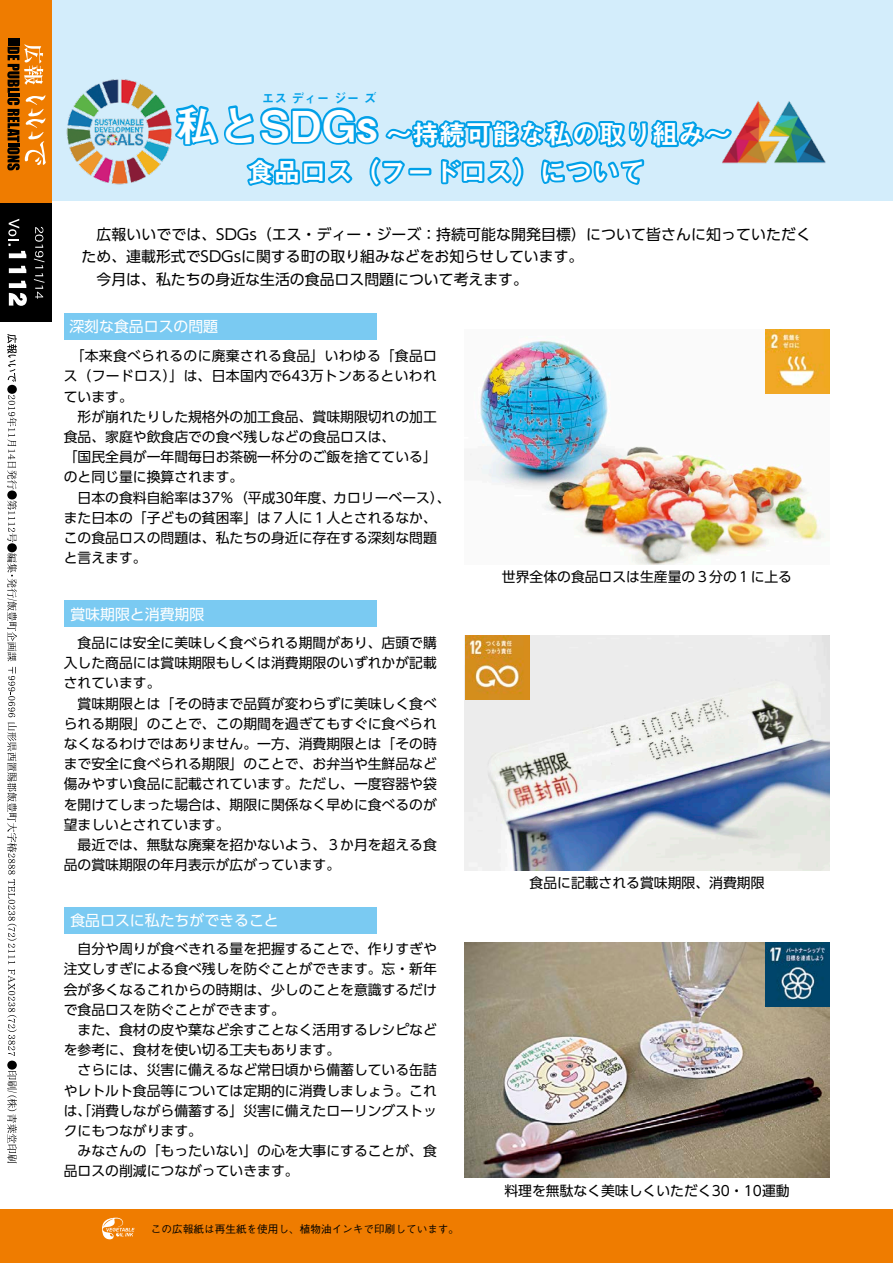
<style>
.page{position:relative;width:893px;height:1263px;background:#fff}
.page>*{position:absolute;margin:0;border:0;box-sizing:border-box;transform-origin:0 0}
.t1{font:42.45px "Midashi Go Pro MB31";color:#fff}
.t2{font:26.55px "Midashi Go Pro MB31";color:#fff}
.t3{font:14.85px/22.4px "UD Shin Go Pro";color:#000}
.t4{font:14.85px "UD Shin Go Pro";color:#fff}
.t5{font:13.8px/20.2px "UD Shin Go Pro";color:#000}
.t6{font:12.75px "Midashi Go Pro MB31";color:#00a0e8}
.t7{font:500 10.65px "Gothic BBB Pro";color:#000}
</style>
<div class="page">
<div style="left:0;top:0;width:893px;height:200px;background:#d3edfb"></div>
<img style="left:66px;top:79px;width:104px;height:106px">
<img style="left:735px;top:100px;width:91px;height:64px">
<div style="left:0;top:1209px;width:893px;height:54px;background:#ef7c00"></div>
<svg style="left:102px;top:1218px;width:33px;height:21px"></svg>
<div style="left:0;top:0;width:51px;height:203px;background:#ef7c00"></div>
<div style="left:0;top:203px;width:51px;height:119px;background:#000"></div>
<svg style="left:8px;top:219px;width:18px;height:39px"></svg>
<svg style="left:9px;top:266px;width:17px;height:7px"></svg>
<svg style="left:9px;top:281px;width:18px;height:25px"></svg>
<svg style="left:7px;top:334px;width:10px;height:327px"></svg>
<svg style="left:8px;top:667px;width:8px;height:50px"></svg>
<svg style="left:7px;top:723px;width:10px;height:440px"></svg>
<svg style="left:34px;top:227px;width:11px;height:72px"></svg>
<svg style="left:7px;top:38px;width:39px;height:132px"></svg>
<svg style="left:170px;top:104px;width:565px;height:97px"></svg>
<div style="left:64px;top:314px;width:312px;height:26px;background:#7acaf2"></div>
<div style="left:64px;top:601px;width:312px;height:26px;background:#7acaf2"></div>
<div style="left:64px;top:907px;width:312px;height:26px;background:#7acaf2"></div>
<img style="left:465px;top:943px;width:364px;height:235px">
<img style="left:465px;top:636px;width:364px;height:234px">
<img style="left:470px;top:341px;width:359px;height:224px">
<img style="left:765px;top:330px;width:64px;height:63px">
<img style="left:465px;top:636px;width:64px;height:63px">
<img style="left:765px;top:943px;width:64px;height:64px">
<p class="t6" style="left:262px;top:88px;width:116px">エスディージーズ</p>
<h1 class="t1" style="left:175px;top:92px;width:204px">私とSDGs</h1>
<h2 class="t2" style="left:386px;top:113px;width:347px">～持続可能な私の取り組み~</h2>
<h2 class="t2" style="left:247px;top:150px;width:400px">食品ロス（フードロス）について</h2>
<p class="t3" style="left:82px;top:223px;width:731px">　広報いいででは、SDGs（エス・ディー・ジーズ：持続可能な開発目標）について皆さんに知っていただくため、連載形式でSDGsに関する町の取り組みなどをお知らせしています。<br>　今月は、私たちの身近な生活の食品ロス問題について考えます。</p>
<p class="t4" style="left:69px;top:314px;width:150px">深刻な食品ロスの問題</p>
<p class="t5" style="left:64px;top:345px;width:388px">　「本来食べられるのに廃棄される食品」いわゆる「食品ロス（フードロス）」は、日本国内で643万トンあるといわれています。<br>　形が崩れたりした規格外の加工食品、賞味期限切れの加工食品、家庭や飲食店での食べ残しなどの食品ロスは、<br>「国民全員が一年間毎日お茶碗一杯分のご飯を捨てている「のと同じ量に換算されます。<br>　日本の食料自給率は37％（平成30年度、カロリーベース、(また日本の「子どもの貧困率」は７人に１人とされるなか、この食品ロスの問題は、私たちの身近に存在する深刻な問題と言えます。</p>
<p class="t4" style="left:70px;top:602px;width:135px">賞味期限と消費期限</p>
<p class="t5" style="left:64px;top:632px;width:375px">　食品には安全に美味しく食べられる期間があり、店頭で購入した商品には賞味期限もしくは消費期限のいずれかが記載されています。<br>　賞味期限とは「その時まで品質が変わらずに美味しく食べられる期限」のことで、この期間を過ぎてもすぐに食べられなくなるわけではありません。一方、消費期限とは「その時まで安全に食べられる期限」のことで、お弁当や生鮮品など傷みやすい食品に記載されています。ただし、一度容器や袋を開けてしまった場合は、期限に関係なく早めに食べるのが望ましいとされています。<br>　最近では、無駄な廃棄を招かないよう、３か月を超える食品の賞味期限の年月表示が広がっています。</p>
<p class="t4" style="left:70px;top:909px;width:210px">食品ロスに私たちができること</p>
<p class="t5" style="left:64px;top:938px;width:375px">　自分や周りが食べきれる量を把握することで、作りすぎや注文しすぎによる食べ残しを防ぐことができます。忘・新年会が多くなるこれからの時期は、少しのことを意識するだけで食品ロスを防ぐことができます。<br>　また、食材の皮や葉など余すことなく活用するレシピなどを参考に、食材を使い切る工夫もあります。<br>　さらには、災害に備えるなど常日頃から備蓄している缶詰やレトルト食品等については定期的に消費しましょう。これは、「消費しながら備蓄する」災害に備えたローリングストックにもつながります。<br>　みなさんの「もったいない」の心を大事にすることが、食品ロスの削減につながっていきます。</p>
<p class="t7" style="left:151px;top:1220px;width:310px">この広報紙は再生紙を使用し、植物油インキで印刷しています。</p>
<p class="t5" style="left:502px;top:566px;width:292px">世界全体の食品ロスは生産量の３分の１に上る</p>
<p class="t5" style="left:530px;top:872px;width:236px">食品に記載される賞味期限、消費期限</p>
<p class="t5" style="left:504px;top:1180px;width:287px">料理を無駄なく美味しくいただく30・10運動</p>
</div>
